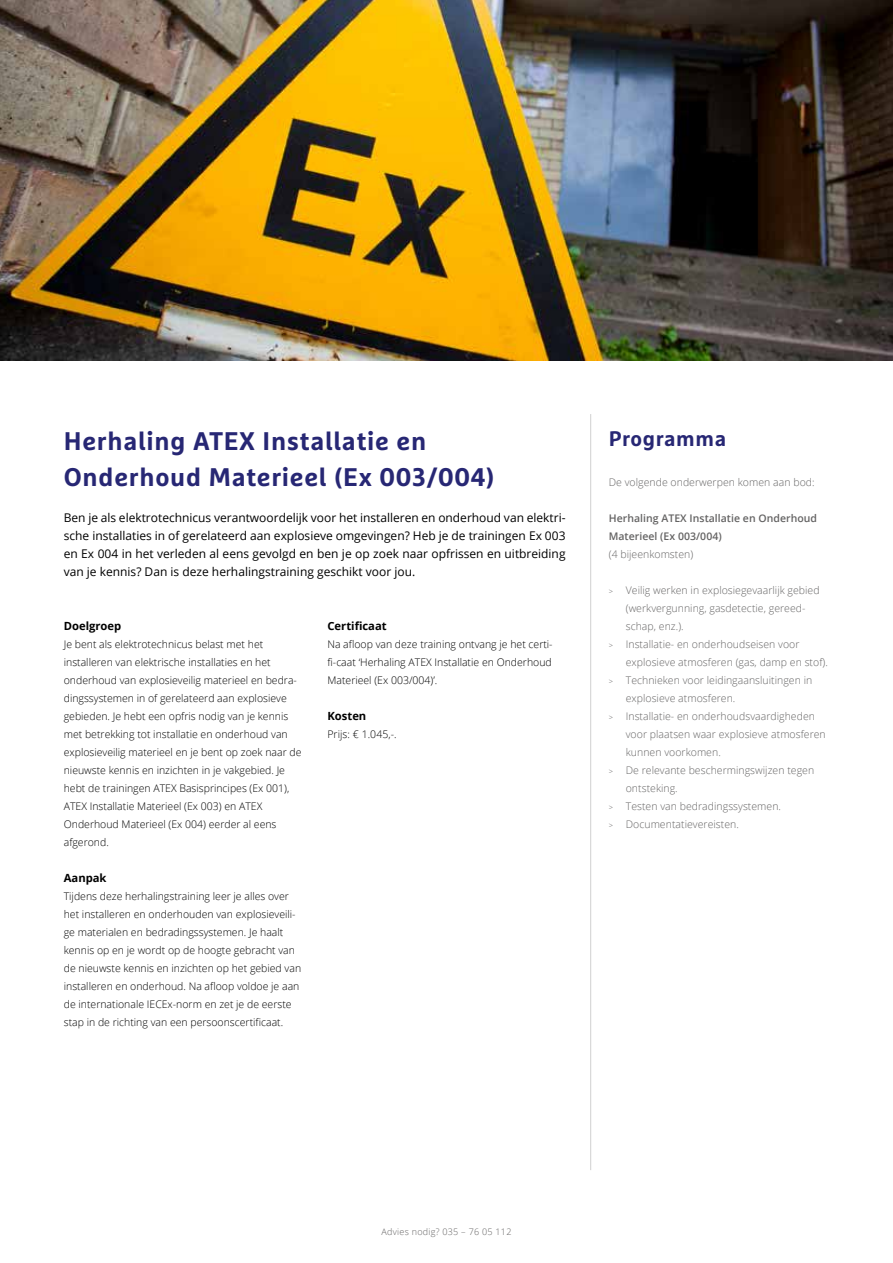
<style>
.page{position:relative;width:893px;height:1263px;background:#fff}
.page>*{position:absolute;margin:0;border:0;box-sizing:border-box;transform-origin:0 0}
.t1{font:700 25.5px/36px "Marselis OT";letter-spacing:.03em;color:#272774}
.t2{font:700 21px "Marselis OT";letter-spacing:.03em;color:#272774}
.t3{font:12px/18px "Open Sans";color:#000;text-align:justify}
.t4{font:700 11.25px "Open Sans";color:#000}
.t5{font:300 10.5px/18px "Open Sans";color:#000}
.t6{font:300 10.5px "Open Sans";letter-spacing:.005em;color:#646363}
.t7{font:600 10.5px/18px "Open Sans";letter-spacing:.005em;color:#646363}
.t8{font:300 9px "Open Sans";letter-spacing:.03em;color:#646363}
.s1{font-size:7.5px}
</style>
<div class="page">
<img style="left:0;top:0;width:893px;height:360px">
<hr style="left:590px;top:414px;width:1px;height:756px;background:#d0d0d0">
<h1 class="t1" style="left:64px;top:423px;width:432px">Herhaling ATEX Installatie en<br>Onderhoud Materieel (Ex 003/004)</h1>
<h2 class="t2" style="left:609px;top:426px;width:119px">Programma</h2>
<p class="t6" style="left:609px;top:475px;width:207px">De volgende onderwerpen komen aan bod:</p>
<p class="t7" style="left:609px;top:509px;width:210px">Herhaling ATEX Installatie en Onderhoud<br>Materieel (Ex 003/004)</p>
<p class="t6" style="left:609px;top:547px;width:86px">(4 bijeenkomsten)</p>
<p class="t6" style="left:609px;top:583px;width:212px"><span class="s1">&gt;</span> Veilig werken in explosiegevaarlijk gebied</p>
<p class="t6" style="left:626px;top:601px;width:181px">(werkvergunning, gasdetectie, gereed-</p>
<p class="t6" style="left:626px;top:619px;width:59px">schap, enz.).</p>
<p class="t6" style="left:609px;top:637px;width:192px"><span class="s1">&gt;</span> Installatie- en onderhoudseisen voor</p>
<p class="t6" style="left:626px;top:655px;width:204px">explosieve atmosferen (gas, damp en stof).</p>
<p class="t6" style="left:609px;top:673px;width:205px"><span class="s1">&gt;</span> Technieken voor leidingaansluitingen in</p>
<p class="t6" style="left:626px;top:691px;width:111px">explosieve atmosferen.</p>
<p class="t6" style="left:609px;top:709px;width:208px"><span class="s1">&gt;</span> Installatie- en onderhoudsvaardigheden</p>
<p class="t6" style="left:626px;top:727px;width:202px">voor plaatsen waar explosieve atmosferen</p>
<p class="t6" style="left:626px;top:745px;width:97px">kunnen voorkomen.</p>
<p class="t6" style="left:609px;top:763px;width:207px"><span class="s1">&gt;</span> De relevante beschermingswijzen tegen</p>
<p class="t6" style="left:626px;top:781px;width:53px">ontsteking.</p>
<p class="t6" style="left:609px;top:799px;width:174px"><span class="s1">&gt;</span> Testen van bedradingssystemen.</p>
<p class="t6" style="left:609px;top:817px;width:132px"><span class="s1">&gt;</span> Documentatievereisten.</p>
<p class="t3" style="left:64px;top:508px;width:503px">Ben je als elektrotechnicus verantwoordelijk voor het installeren en onderhoud van elektri&shy;sche installaties in of gerelateerd aan explosieve omgevingen? Heb je de trainingen Ex 003 en Ex 004 in het verleden al eens gevolgd en ben je op zoek naar opfrissen en uitbreiding van je kennis? Dan is deze herhalingstraining geschikt voor jou.</p>
<p class="t4" style="left:327px;top:618px;width:61px">Certificaat</p>
<p class="t5" style="left:327px;top:635px;width:227px;text-align:justify">Na afloop van deze training ontvang je het certi&shy;fi-caat ‘Herhaling ATEX Installatie en Onderhoud Materieel (Ex 003/004)’.</p>
<p class="t4" style="left:327px;top:708px;width:40px">Kosten</p>
<p class="t5" style="left:327px;top:725px;width:71px">Prijs: € 1.045,-.</p>
<p class="t4" style="left:64px;top:618px;width:59px">Doelgroep</p>
<p class="t5" style="left:64px;top:635px;width:239px">Je bent als elektrotechnicus belast met het installeren van elektrische installaties en het onderhoud van explosieveilig materieel en bedra&shy;dingssystemen in of gerelateerd aan explosieve gebieden. Je hebt een opfris nodig van je kennis met betrekking tot installatie en onderhoud van explosieveilig materieel en je bent op zoek naar de nieuwste kennis en inzichten in je vakgebied. Je hebt de trainingen ATEX Basisprincipes (Ex 001), ATEX Installatie Materieel (Ex 003) en ATEX Onderhoud Materieel (Ex 004) eerder al eens afgerond.</p>
<p class="t4" style="left:64px;top:870px;width:44px">Aanpak</p>
<p class="t5" style="left:64px;top:887px;width:239px">Tijdens deze herhalingstraining leer je alles over het installeren en onderhouden van explosieveili&shy;ge materialen en bedradingssystemen. Je haalt kennis op en je wordt op de hoogte gebracht van de nieuwste kennis en inzichten op het gebied van installeren en onderhoud. Na afloop voldoe je aan de internationale IECEx-norm en zet je de eerste stap in de richting van een persoonscertificaat.</p>
<p class="t8" style="left:381px;top:1225px;width:132px">Advies nodig? 035 – 76 05 112</p>
</div>
